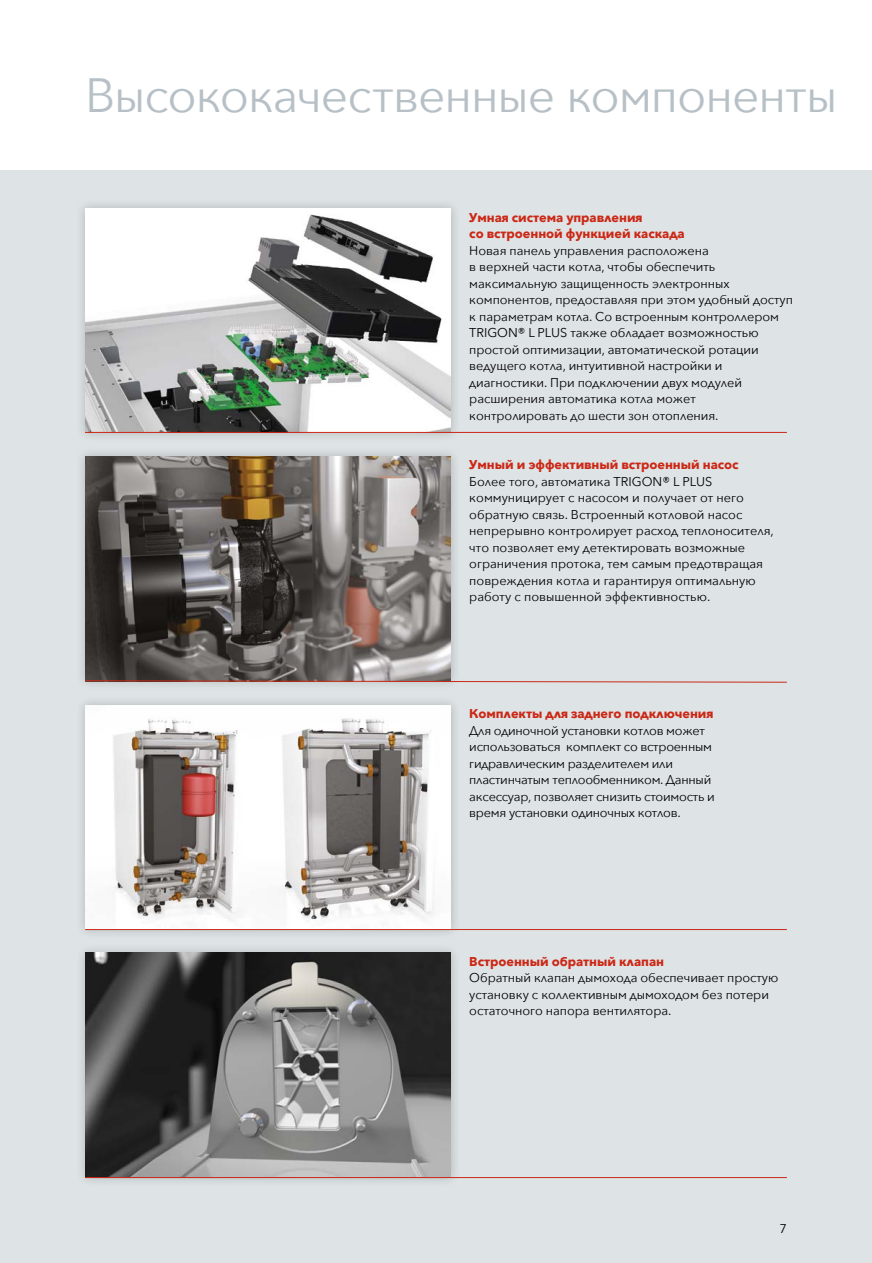
<style>
.page{position:relative;width:872px;height:1263px;background:#fff}
.page>*{position:absolute;margin:0;border:0;box-sizing:border-box;transform-origin:0 0}
.t1{font:48px "Avenir Next";letter-spacing:-.02em;color:#b6c0c6}
.t2{font:12.75px/16.5px "Avenir Next";letter-spacing:-.005em;color:#000}
.t3{font:700 12.75px/16.5px "Avenir Next";letter-spacing:-.005em;color:#cb2815}
</style>
<div class="page">
<div style="left:0;top:170px;width:872px;height:1093px;background:#dee3e6"></div>
<div style="left:75px;top:198px;width:386px;height:245px;background:#000;opacity:.2"></div>
<img style="left:85px;top:208px;width:366px;height:224px">
<div style="left:75px;top:446px;width:386px;height:245px;background:#000;opacity:.2"></div>
<img style="left:85px;top:457px;width:366px;height:223px">
<div style="left:75px;top:695px;width:386px;height:245px;background:#000;opacity:.2"></div>
<img style="left:85px;top:705px;width:366px;height:224px">
<div style="left:75px;top:942px;width:386px;height:246px;background:#000;opacity:.2"></div>
<img style="left:85px;top:953px;width:366px;height:224px">
<hr style="left:85px;top:432px;width:702px;height:1px;background:#cb2815">
<hr style="left:85px;top:929px;width:702px;height:1px;background:#cb2815">
<hr style="left:85px;top:1177px;width:702px;height:1px;background:#cb2815">
<svg style="left:84px;top:680px;width:703px;height:3px"></svg>
<h1 class="t1" style="left:85px;top:55px;width:754px">Высококачественные компоненты</h1>
<p class="t3" style="left:469px;top:209px;width:217px">Умная система управления<br>со встроенной функцией каскада</p>
<p class="t2" style="left:469px;top:241px;width:325px">Новая панель управления расположена<br>в верхней части котла, чтобы обеспечить максимальную защищенность электронных компонентов, предоставляя при этом удобный доступ к параметрам котла. Со встроенным контроллером TRIGON® L PLUS также обладает возможностью простой оптимизации, автоматической ротации ведущего котла, интуитивной настройки и диагностики. При подключении двух модулей расширения автоматика котла может контролировать до шести зон отопления.</p>
<p class="t3" style="left:469px;top:456px;width:271px">Умный и эффективный встроенный насос</p>
<p class="t2" style="left:469px;top:473px;width:306px">Более того, автоматика TRIGON® L PLUS коммуницирует с насосом и получает от него обратную связь. Встроенный котловой насос непрерывно контролирует расход теплоносителя, что позволяет ему детектировать возможные ограничения протока, тем самым предотвращая повреждения котла и гарантируя оптимальную работу с повышенной эффективностью.</p>
<p class="t3" style="left:469px;top:705px;width:245px">Комплекты для заднего подключения</p>
<p class="t2" style="left:469px;top:721px;width:247px">Для одиночной установки котлов может использоваться комплект со встроенным гидравлическим разделителем или пластинчатым теплообменником. Данный аксессуар, позволяет снизить стоимость и время установки одиночных котлов.</p>
<p class="t3" style="left:469px;top:953px;width:196px">Встроенный обратный клапан</p>
<p class="t2" style="left:469px;top:969px;width:310px">Обратный клапан дымохода обеспечивает простую установку с коллективным дымоходом без потери остаточного напора вентилятора.</p>
<p class="t2" style="left:779px;top:1219px;width:9px">7</p>
</div>
